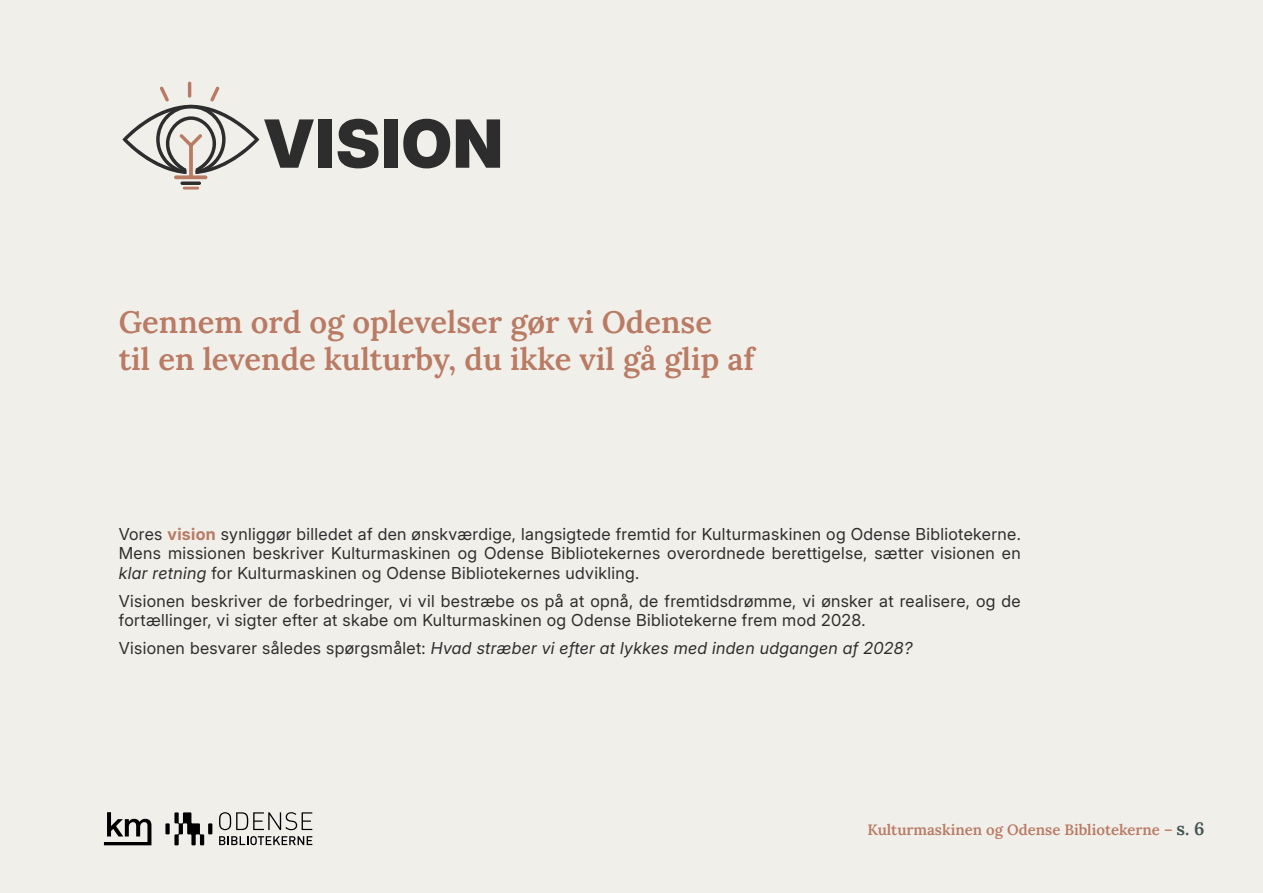
<style>
.page{position:relative;width:1263px;height:893px;background:#f1efea}
.page>*{position:absolute;margin:0;border:0;box-sizing:border-box;transform-origin:0 0}
.t1{font:900 66.3px "Inter 24 pt";letter-spacing:.015em;color:#2d2d2d}
.t2{font:600 30.9px/37.2px "Lora";color:#b97b64}
.t3{font:16.5px/19.5px "Inter 24 pt";letter-spacing:.02em;color:#2d2d2d;text-align:justify}
.t4{font:italic 16.5px "Inter 24 pt";letter-spacing:.02em;color:#2d2d2d}
.t5{font:600 15px "Lora";color:#b97b64}
.s1{font-weight:700;color:#b97b64}
.s2{font-style:italic}
.s3{font-style:normal}
.s4{font-size:18px;color:#3e5352}
</style>
<div class="page">
<hr style="left:188px;top:82px;width:3px;height:16px;background:#b97b64;border-radius:2px">
<svg style="left:122px;top:86px;width:137px;height:88px"></svg>
<svg style="left:189px;top:144px;width:4px;height:34px"></svg>
<svg style="left:174px;top:175px;width:33px;height:4px"></svg>
<svg style="left:180px;top:181px;width:21px;height:4px"></svg>
<hr style="left:183px;top:187px;width:16px;height:3px;background:#b97b64">
<svg style="left:104px;top:812px;width:47px;height:33px"></svg>
<svg style="left:219px;top:812px;width:93px;height:18px"></svg>
<svg style="left:219px;top:836px;width:93px;height:9px"></svg>
<svg style="left:208px;top:823px;width:4px;height:11px"></svg>
<div style="left:165px;top:823px;width:5px;height:11px;background:#000"></div>
<svg style="left:174px;top:812px;width:30px;height:33px"></svg>
<h1 class="t1" style="left:263px;top:93px;width:241px">VISION</h1>
<h2 class="t2" style="left:119px;top:301px;width:637px">Gennem ord og oplevelser gør vi Odense<br>til en levende kulturby, du ikke vil gå glip af</h2>
<p class="t3" style="left:119px;top:524px;width:903px">Vores <span class="s1">vision</span> synliggør billedet af den ønskværdige, langsigtede fremtid for Kulturmaskinen og Odense Bibliotekerne.<br>Mens missionen beskriver Kulturmaskinen og Odense Bibliotekernes overordnede berettigelse, sætter visionen en <span class="s2">klar retning</span> for Kulturmaskinen og Odense Bibliotekernes udvikling.</p>
<p class="t3" style="left:119px;top:591px;width:903px">Visionen beskriver de forbedringer, vi vil bestræbe os på at opnå, de fremtidsdrømme, vi ønsker at realisere, og de fortællinger, vi sigter efter at skabe om Kulturmaskinen og Odense Bibliotekerne frem mod 2028.</p>
<p class="t4" style="left:119px;top:636px;width:795px"><span class="s3">Visionen besvarer således spørgsmålet:</span> Hvad stræber vi efter at lykkes med inden udgangen af 2028?</p>
<p class="t5" style="left:867px;top:817px;width:339px">Kulturmaskinen og Odense Bibliotekerne – <span class="s4">s. 6</span></p>
</div>
